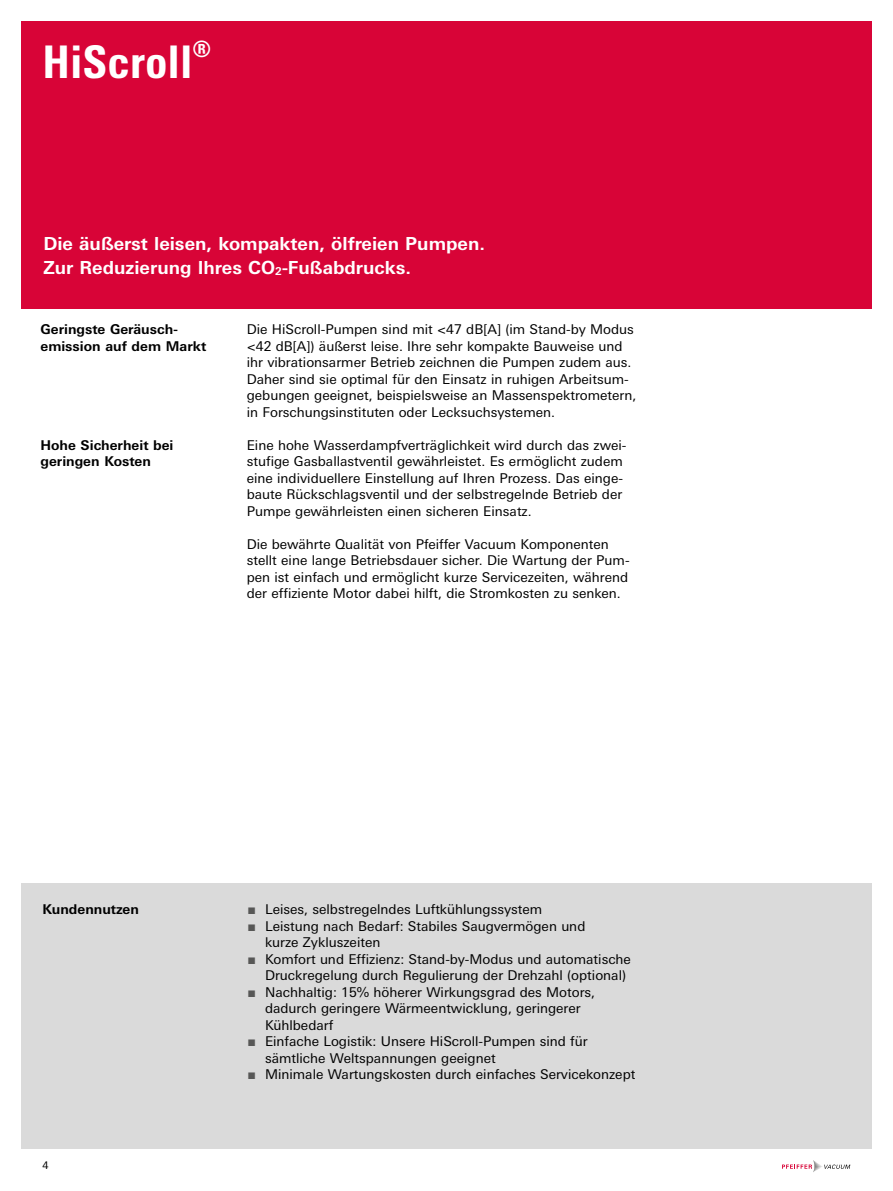
<style>
.page{position:relative;width:893px;height:1191px;background:#fff}
.page>*{position:absolute;margin:0;border:0;box-sizing:border-box;transform-origin:0 0}
.t1{font:700 condensed 45px "Univers";color:#fff}
.t2{font:700 condensed 22.5px "Univers";color:#fff}
.t3{font:700 18px/24px "Univers Next W1 G";color:#fff}
.t4{font:13.5px/16.5px "Univers Next W1 G";color:#000}
.t5{font:700 13.5px/16.5px "Univers Next W1 G";color:#000}
.t6{font:10.5px "Univers Next W1 G";color:#000}
.s1{font-size:10.8px}
.s2{color:#575756}
</style>
<div class="page">
<svg style="left:782px;top:1160px;width:68px;height:12px"></svg>
<div style="left:21px;top:21px;width:851px;height:287px;background:#d80437"></div>
<div style="left:21px;top:882px;width:851px;height:266px;background:#dadada"></div>
<h1 class="t1" style="left:43px;top:35px;width:152px">HiScroll</h1>
<h2 class="t2" style="left:193px;top:35px;width:20px">®</h2>
<h3 class="t3" style="left:43px;top:231px;width:443px">Die äußerst leisen, kompakten, ölfreien Pumpen.<br>Zur Reduzierung Ihres CO<span class="s1">2</span>-Fußabdrucks.</h3>
<p class="t5" style="left:40px;top:321px;width:167px">Geringste Geräusch&shy;emission auf dem Markt</p>
<p class="t4" style="left:247px;top:321px;width:391px">Die HiScroll-Pumpen sind mit &lt;47 dB[A] (im Stand-by Modus &lt;42 dB[A]) äußerst leise. Ihre sehr kompakte Bauweise und ihr vibrationsarmer Betrieb zeichnen die Pumpen zudem aus.<br>Daher sind sie optimal für den Einsatz in ruhigen Arbeitsum&shy;gebungen geeignet, beispielsweise an Massenspektrometern, in Forschungsinstituten oder Lecksuchsystemen.</p>
<p class="t5" style="left:40px;top:437px;width:135px">Hohe Sicherheit bei geringen Kosten</p>
<p class="t4" style="left:247px;top:437px;width:381px">Eine hohe Wasserdampfverträglichkeit wird durch das zwei&shy;stufige Gasballastventil gewährleistet. Es ermöglicht zudem eine individuellere Einstellung auf Ihren Prozess. Das einge&shy;baute Rückschlagsventil und der selbstregelnde Betrieb der Pumpe gewährleisten einen sicheren Einsatz.</p>
<p class="t4" style="left:247px;top:536px;width:384px">Die bewährte Qualität von Pfeiffer Vacuum Komponenten stellt eine lange Betriebsdauer sicher. Die Wartung der Pum&shy;pen ist einfach und ermöglicht kurze Servicezeiten, während der effiziente Motor dabei hilft, die Stromkosten zu senken.</p>
<p class="t5" style="left:43px;top:901px;width:98px">Kundennutzen</p>
<p class="t4" style="left:248px;top:901px;width:296px"><span class="s2">■</span> Leises, selbstregelndes Luftkühlungssystem</p>
<p class="t4" style="left:265px;top:917px;width:322px;text-indent:-17px"><span class="s2">■</span> Leistung nach Bedarf: Stabiles Saugvermögen und kurze Zykluszeiten</p>
<p class="t4" style="left:265px;top:950px;width:367px;text-indent:-17px"><span class="s2">■</span> Komfort und Effizienz: Stand-by-Modus und automatische<br>Druckregelung durch Regulierung der Drehzahl (optional)</p>
<p class="t4" style="left:265px;top:983px;width:332px;text-indent:-17px"><span class="s2">■</span> Nachhaltig: 15% höherer Wirkungsgrad des Motors, dadurch geringere Wärmeentwicklung, geringerer<br>Kühlbedarf</p>
<p class="t4" style="left:265px;top:1033px;width:324px;text-indent:-17px"><span class="s2">■</span> Einfache Logistik: Unsere HiScroll-Pumpen sind für sämtliche Weltspannungen geeignet</p>
<p class="t4" style="left:248px;top:1066px;width:389px"><span class="s2">■</span> Minimale Wartungskosten durch einfaches Servicekonzept</p>
<p class="t6" style="left:43px;top:1159px;width:8px">4</p>
</div>
